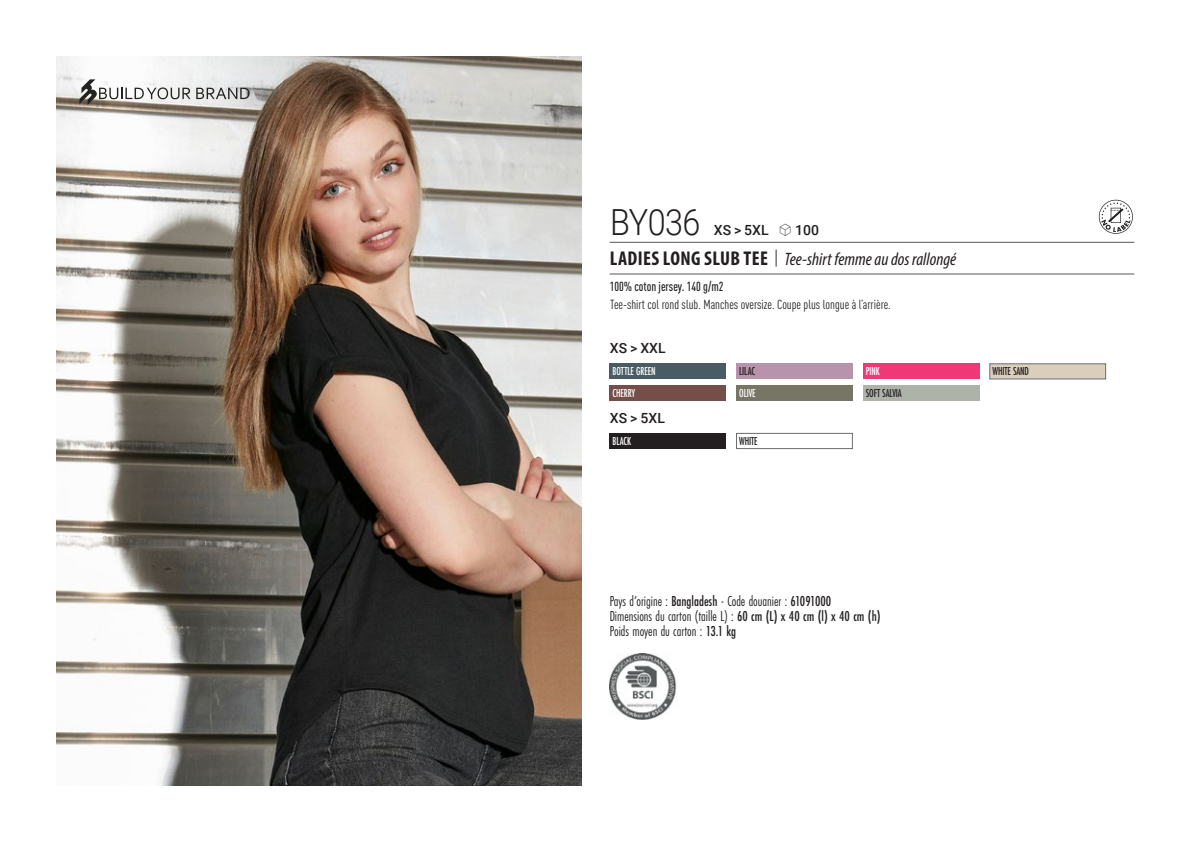
<style>
.page{position:relative;width:1191px;height:842px;background:#fff}
.page>*{position:absolute;margin:0;border:0;box-sizing:border-box;transform-origin:0 0}
.t1{font:300 36px "Roboto";letter-spacing:-.015em;color:#231f20;scale:.9 1}
.t2{font:italic 18px "Myriad Variable Concept";color:#231f20}
.t3{font:15px "Futura PT Cond";color:#231f20;scale:.95 1}
.t4{font:500 14px "Roboto";letter-spacing:.005em;color:#231f20}
.t5{font:condensed 13px "DIN Pro";color:#231f20}
.grammage_2020{font:500 condensed 13px "DIN Pro";color:#231f20;scale:.95 1}
.Coloris_nuancier_bla{font:500 12px "Futura PT Cond";letter-spacing:-.01em;color:#fff;scale:.9 1}
.Coloris_nuancier{font:500 12px "Futura PT Cond";letter-spacing:-.01em;color:#231f20;scale:.9 1}
.s1{font-family:"Linotype Shapeshifter";font-weight:400;font-size:16px}
.s2{font-family:"Myriad Pro";font-weight:700;font-style:normal;font-stretch:condensed;font-size:20px}
.s3{font-family:"Roboto Condensed";font-weight:300;font-style:normal;font-size:20px}
.s4{font-weight:500}
</style>
<div class="page">
<img style="left:57px;top:57px;width:524px;height:728px">
<svg style="left:196px;top:88px;width:53px;height:11px"></svg>
<svg style="left:79px;top:79px;width:111px;height:26px"></svg>
<div style="left:609px;top:364px;width:117px;height:15px;background:#495c64"></div>
<div style="left:609px;top:385px;width:117px;height:16px;background:#744e48"></div>
<div style="left:736px;top:364px;width:116px;height:15px;background:#b793ac"></div>
<div style="left:736px;top:385px;width:116px;height:16px;background:#777566"></div>
<div style="left:863px;top:364px;width:116px;height:15px;background:#ef3875"></div>
<div style="left:863px;top:385px;width:116px;height:16px;background:#adb3a9"></div>
<div style="left:989px;top:364px;width:116px;height:15px;background:#dacfbd;border:1px solid #6c6d70"></div>
<div style="left:609px;top:433px;width:117px;height:16px;background:#231f20"></div>
<div style="left:736px;top:433px;width:116px;height:16px;background:#fff;border:1px solid #6c6d70"></div>
<svg style="left:1098px;top:200px;width:34px;height:34px"></svg>
<img style="left:609px;top:654px;width:68px;height:66px">
<hr style="left:609px;top:242px;width:525px;height:1px;background:#57585a">
<hr style="left:609px;top:274px;width:525px;height:1px;background:#57585a">
<p class="t1" style="left:610px;top:197px;width:102px">BY036</p>
<p class="t4" style="left:713px;top:220px;width:107px">XS &gt; 5XL <span class="s1">S</span> 100</p>
<p class="t2" style="left:610px;top:249px;width:348px"><span class="s2">LADIES LONG SLUB TEE</span> <span class="s3">|</span> Tee-shirt femme au dos rallongé</p>
<p class="grammage_2020" style="left:609px;top:277px;width:121px">100% coton jersey. 140 g/m2</p>
<p class="t5" style="left:610px;top:295px;width:282px">Tee-shirt col rond slub. Manches oversize. Coupe plus longue à l’arrière.</p>
<p class="t4" style="left:610px;top:338px;width:57px">XS &gt; XXL</p>
<p class="Coloris_nuancier_bla" style="left:612px;top:364px;width:49px">BOTTLE GREEN</p>
<p class="Coloris_nuancier_bla" style="left:612px;top:386px;width:27px">CHERRY</p>
<p class="Coloris_nuancier" style="left:739px;top:364px;width:19px">LILAC</p>
<p class="Coloris_nuancier_bla" style="left:739px;top:386px;width:20px">OLIVE</p>
<p class="t4" style="left:610px;top:408px;width:56px">XS &gt; 5XL</p>
<p class="Coloris_nuancier_bla" style="left:612px;top:434px;width:22px">BLACK</p>
<p class="Coloris_nuancier" style="left:739px;top:434px;width:22px">WHITE</p>
<p class="Coloris_nuancier_bla" style="left:866px;top:364px;width:17px">PINK</p>
<p class="Coloris_nuancier" style="left:866px;top:386px;width:41px">SOFT SALVIA</p>
<p class="Coloris_nuancier" style="left:992px;top:364px;width:42px">WHITE SAND</p>
<p class="t3" style="left:609px;top:592px;width:235px">Pays d’origine : <span class="s4">Bangladesh</span> - Code douanier : <span class="s4">61091000</span></p>
<p class="t3" style="left:609px;top:607px;width:287px">Dimensions du carton (taille L) : <span class="s4">60 cm (L) x 40 cm (l) x 40 cm (h)</span></p>
<p class="t3" style="left:609px;top:622px;width:135px">Poids moyen du carton : <span class="s4">13.1 kg</span></p>
</div>
